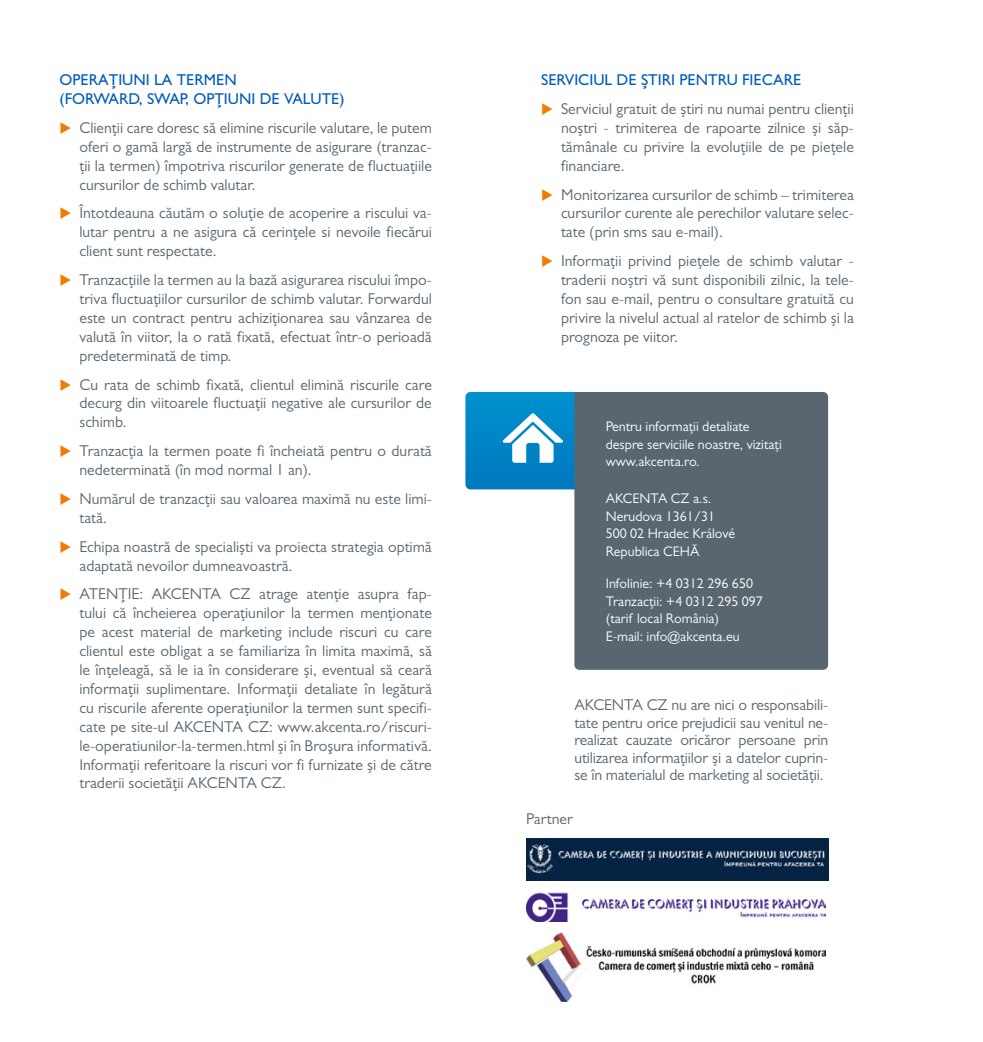
<style>
.page{position:relative;width:983px;height:1042px;background:#fff}
.page>*{position:absolute;margin:0;border:0;box-sizing:border-box;transform-origin:0 0}
.t1{font:15.75px/18.9px "Gill Sans MT Pro";color:#596670;text-align:justify}
.t2{font:500 15.75px/18.9px "Gill Sans MT Pro";color:#005cb9}
.t3{font:14px/17.5px "Gill Sans MT Pro";color:#fff}
.s1{color:#ef7c00}
</style>
<div class="page">
<div style="left:574px;top:392px;width:253px;height:278px;background:#596670"></div>
<svg style="left:465px;top:392px;width:110px;height:97px;background:#2395ce"></svg>
<img style="left:526px;top:838px;width:301px;height:42px">
<img style="left:526px;top:933px;width:298px;height:68px">
<img style="left:526px;top:892px;width:298px;height:29px">
<p class="t2" style="left:60px;top:70px;width:286px">OPERAȚIUNI LA TERMEN<br>(FORWARD, SWAP, OPȚIUNI DE VALUTE)</p>
<p class="t1" style="left:79px;top:118px;width:354px;text-indent:-20px"><span class="s1">◆</span> Clienții care doresc să elimine riscurile valutare, le putem oferi o gamă largă de instrumente de asigurare (tranzac&shy;ții la termen) împotriva riscurilor generate de fluctuațiile cursurilor de schimb valutar.</p>
<p class="t1" style="left:79px;top:204px;width:354px;text-indent:-20px"><span class="s1">◆</span> Întotdeauna căutăm o soluție de acoperire a riscului va&shy;lutar pentru a ne asigura că cerințele si nevoile fiecărui client sunt respectate.</p>
<p class="t1" style="left:79px;top:270px;width:354px;text-indent:-20px"><span class="s1">◆</span> Tranzacțiile la termen au la bază asigurarea riscului împo&shy;triva fluctuațiilor cursurilor de schimb valutar. Forwardul este un contract pentru achiziționarea sau vânzarea de valută în viitor, la o rată fixată, efectuat într-o perioadă predeterminată de timp.</p>
<p class="t1" style="left:79px;top:375px;width:354px;text-indent:-20px"><span class="s1">◆</span> Cu rata de schimb fixată, clientul elimină riscurile care decurg din viitoarele fluctuații negative ale cursurilor de schimb.</p>
<p class="t1" style="left:79px;top:441px;width:354px;text-indent:-20px"><span class="s1">◆</span> Tranzacția la termen poate fi încheiată pentru o durată nedeterminată (în mod normal 1 an).</p>
<p class="t1" style="left:79px;top:489px;width:354px;text-indent:-20px"><span class="s1">◆</span> Numărul de tranzacții sau valoarea maximă nu este limi&shy;tată.</p>
<p class="t1" style="left:79px;top:537px;width:354px;text-indent:-20px"><span class="s1">◆</span> Echipa noastră de specialiști va proiecta strategia optimă adaptată nevoilor dumneavoastră.</p>
<p class="t1" style="left:79px;top:584px;width:354px;text-indent:-20px"><span class="s1">◆</span> ATENȚIE: AKCENTA CZ atrage atenție asupra fap&shy;tului că încheierea operațiunilor la termen menționate pe acest material de marketing include riscuri cu care clientul este obligat a se familiariza în limita maximă, să le înțeleagă, să le ia în considerare și, eventual să ceară informații suplimentare. Informații detaliate în legătură cu riscurile aferente operațiunilor la termen sunt specifi&shy;cate pe site-ul AKCENTA CZ: www.akcenta.ro/riscuri&shy;le-operatiunilor-la-termen.html și în Broşura informativă.<br>Informații referitoare la riscuri vor fi furnizate și de către traderii societății AKCENTA CZ.</p>
<p class="t2" style="left:541px;top:70px;width:262px">SERVICIUL DE ȘTIRI PENTRU FIECARE</p>
<p class="t1" style="left:561px;top:99px;width:294px;text-indent:-20px"><span class="s1">◆</span> Serviciul gratuit de știri nu numai pentru clienții noștri - trimiterea de rapoarte zilnice și săp&shy;tămânale cu privire la evoluțiile de pe piețele financiare.</p>
<p class="t1" style="left:561px;top:185px;width:294px;text-indent:-20px"><span class="s1">◆</span> Monitorizarea cursurilor de schimb – trimiterea cursurilor curente ale perechilor valutare selec&shy;tate (prin sms sau e-mail).</p>
<p class="t1" style="left:561px;top:251px;width:294px;text-indent:-20px"><span class="s1">◆</span> Informații privind piețele de schimb valutar - traderii noștri vă sunt disponibili zilnic, la tele&shy;fon sau e-mail, pentru o consultare gratuită cu privire la nivelul actual al ratelor de schimb și la prognoza pe viitor.</p>
<p class="t3" style="left:605px;top:418px;width:177px">Pentru informații detaliate despre serviciile noastre, vizitați www.akcenta.ro.</p>
<p class="t3" style="left:605px;top:490px;width:131px">AKCENTA CZ a.s.<br>Nerudova 1361/31<br>500 02 Hradec Králové<br>Republica CEHĂ</p>
<p class="t3" style="left:605px;top:574px;width:159px">Infolinie: +4 0312 296 650<br>Tranzacţii: +4 0312 295 097 (tarif local România)<br>E-mail: info@akcenta.eu</p>
<p class="t1" style="left:574px;top:696px;width:255px;line-height:17.5px">AKCENTA CZ nu are nici o responsabili&shy;tate pentru orice prejudicii sau venitul ne&shy;realizat cauzate oricăror persoane prin utilizarea informațiilor și a datelor cuprin&shy;se în materialul de marketing al societății.</p>
<p class="t1" style="left:526px;top:809px;width:48px">Partner</p>
</div>
